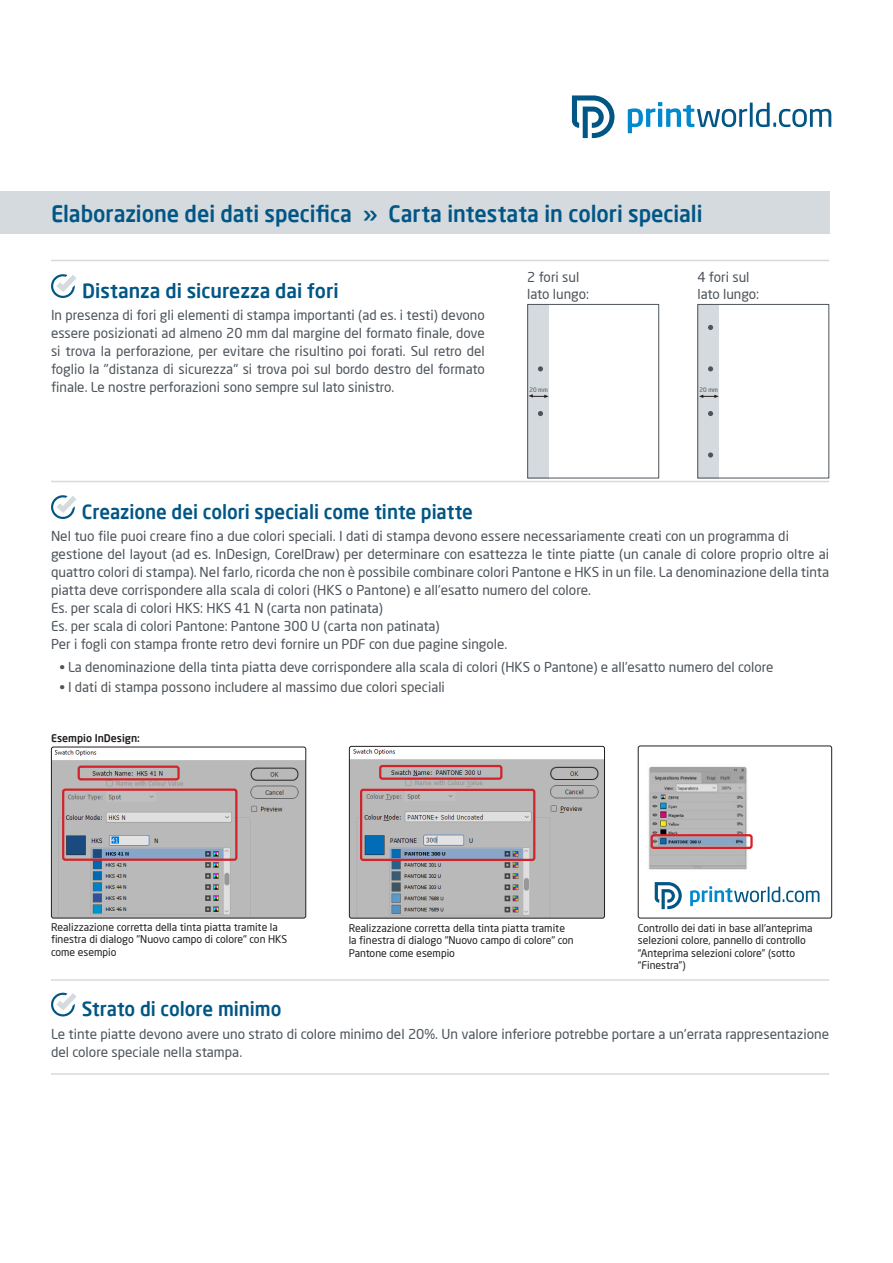
<style>
.page{position:relative;width:893px;height:1263px;background:#fff}
.page>*{position:absolute;margin:0;border:0;box-sizing:border-box;transform-origin:0 0}
.t1{font:500 22.5px "Neo Sans Pro";color:#015685;scale:.96 1}
.t2{font:500 19.5px "Neo Sans Pro";color:#015685;scale:.96 1}
.t3{font:500 19.5px "Neo Sans Pro";color:#015685}
.t4{font:13.5px/18px "Neo Sans Pro";color:#4d545a}
.t5{font:10.5px/12.6px "Neo Sans Pro";color:#231f20}
.t6{font:500 10.5px "Neo Sans Pro";color:#231f20}
.t7{font:6px "Neo Sans Pro";color:#4d545a}
</style>
<div class="page">
<hr style="left:51px;top:260px;width:778px;height:1px;background:#d4dade">
<svg style="left:51px;top:274px;width:26px;height:24px"></svg>
<hr style="left:51px;top:481px;width:778px;height:1px;background:#d4dade">
<svg style="left:51px;top:495px;width:26px;height:24px"></svg>
<hr style="left:51px;top:979px;width:778px;height:2px;background:#d4dade">
<svg style="left:51px;top:993px;width:26px;height:23px"></svg>
<hr style="left:51px;top:1073px;width:778px;height:2px;background:#d4dade">
<div style="left:0;top:191px;width:829px;height:43px;background:#d4dade"></div>
<svg style="left:628px;top:102px;width:203px;height:31px"></svg>
<svg style="left:572px;top:96px;width:42px;height:42px"></svg>
<div style="left:697px;top:304px;width:22px;height:174px;background:#d4dade"></div>
<div style="left:527px;top:304px;width:22px;height:174px;background:#d4dade"></div>
<div style="left:527px;top:304px;width:132px;height:174px;border:1px solid #4d545a"></div>
<svg style="left:538px;top:366px;width:5px;height:5px"></svg>
<svg style="left:708px;top:366px;width:5px;height:5px"></svg>
<svg style="left:538px;top:411px;width:5px;height:5px"></svg>
<svg style="left:708px;top:411px;width:5px;height:5px"></svg>
<svg style="left:708px;top:452px;width:5px;height:6px"></svg>
<svg style="left:699px;top:395px;width:20px;height:3px"></svg>
<svg style="left:528px;top:394px;width:21px;height:4px"></svg>
<svg style="left:708px;top:325px;width:5px;height:5px"></svg>
<div style="left:697px;top:304px;width:132px;height:174px;border:1px solid #4d545a"></div>
<img style="left:648px;top:766px;width:100px;height:104px">
<div style="left:638px;top:745px;width:194px;height:173px;border:1px solid #231f20;border-radius:2px"></div>
<div style="left:651px;top:834px;width:102px;height:15px;border:2px solid #d1232a;border-radius:2px"></div>
<svg style="left:690px;top:886px;width:129px;height:20px"></svg>
<svg style="left:655px;top:882px;width:27px;height:27px"></svg>
<img style="left:349px;top:746px;width:254px;height:172px">
<div style="left:349px;top:746px;width:256px;height:172px;border:1px solid #231f20;border-radius:2px"></div>
<div style="left:379px;top:765px;width:123px;height:15px;border:2px solid #d1232a;border-radius:2px"></div>
<div style="left:360px;top:789px;width:175px;height:72px;border:2px solid #d1232a;border-radius:2px"></div>
<img style="left:51px;top:747px;width:255px;height:171px">
<div style="left:51px;top:747px;width:255px;height:171px;border:1px solid #231f20;border-radius:2px"></div>
<div style="left:62px;top:788px;width:175px;height:73px;border:2px solid #d1232a;border-radius:2px"></div>
<div style="left:78px;top:765px;width:102px;height:15px;border:2px solid #d1232a;border-radius:2px"></div>
<h1 class="t1" style="left:51px;top:200px;width:680px">Elaborazione dei dati specifica » Carta intestata in colori speciali</h1>
<h2 class="t3" style="left:82px;top:278px;width:258px">Distanza di sicurezza dai fori</h2>
<p class="t4" style="left:51px;top:306px;width:435px;text-align:justify">In presenza di fori gli elementi di stampa importanti (ad es. i testi) devono essere posizionati ad almeno 20 mm dal margine del formato finale, dove si trova la perforazione, per evitare che risultino poi forati. Sul retro del foglio la "distanza di sicurezza" si trova poi sul bordo destro del formato finale. Le nostre perforazioni sono sempre sul lato sinistro.</p>
<p class="t4" style="left:527px;top:269px;width:63px;line-height:16.2px">2 fori sul lato lungo:</p>
<p class="t4" style="left:697px;top:269px;width:63px;line-height:16.2px">4 fori sul lato lungo:</p>
<p class="t7" style="left:529px;top:386px;width:20px">20 mm</p>
<p class="t7" style="left:700px;top:386px;width:20px">20 mm</p>
<h2 class="t2" style="left:82px;top:499px;width:409px">Creazione dei colori speciali come tinte piatte</h2>
<p class="t4" style="left:51px;top:527px;width:780px">Nel tuo file puoi creare fino a due colori speciali. I dati di stampa devono essere necessariamente creati con un programma di gestione del layout (ad es. InDesign, CorelDraw) per determinare con esattezza le tinte piatte (un canale di colore proprio oltre ai quattro colori di stampa). Nel farlo, ricorda che non è possibile combinare colori Pantone e HKS in un file. La denominazione della tinta piatta deve corrispondere alla scala di colori (HKS o Pantone) e all’esatto numero del colore.<br>Es. per scala di colori HKS: HKS 41 N (carta non patinata)<br>Es. per scala di colori Pantone: Pantone 300 U (carta non patinata)<br>Per i fogli con stampa fronte retro devi fornire un PDF con due pagine singole.</p>
<p class="t4" style="left:60px;top:657px;width:715px">• La denominazione della tinta piatta deve corrispondere alla scala di colori (HKS o Pantone) e all’esatto numero del colore</p>
<p class="t4" style="left:60px;top:677px;width:387px">• I dati di stampa possono includere al massimo due colori speciali</p>
<p class="t6" style="left:51px;top:731px;width:90px">Esempio InDesign:</p>
<p class="t5" style="left:51px;top:920px;width:238px">Realizzazione corretta della tinta piatta tramite la finestra di dialogo "Nuovo campo di colore" con HKS come esempio</p>
<p class="t5" style="left:349px;top:921px;width:227px">Realizzazione corretta della tinta piatta tramite la finestra di dialogo "Nuovo campo di colore" con<br>Pantone come esempio</p>
<p class="t5" style="left:638px;top:921px;width:176px">Controllo dei dati in base all’anteprima selezioni colore, pannello di controllo “Anteprima selezioni colore” (sotto “Finestra”)</p>
<h2 class="t2" style="left:82px;top:997px;width:209px">Strato di colore minimo</h2>
<p class="t4" style="left:51px;top:1024px;width:780px">Le tinte piatte devono avere uno strato di colore minimo del 20%. Un valore inferiore potrebbe portare a un’errata rappresentazione del colore speciale nella stampa.</p>
</div>
